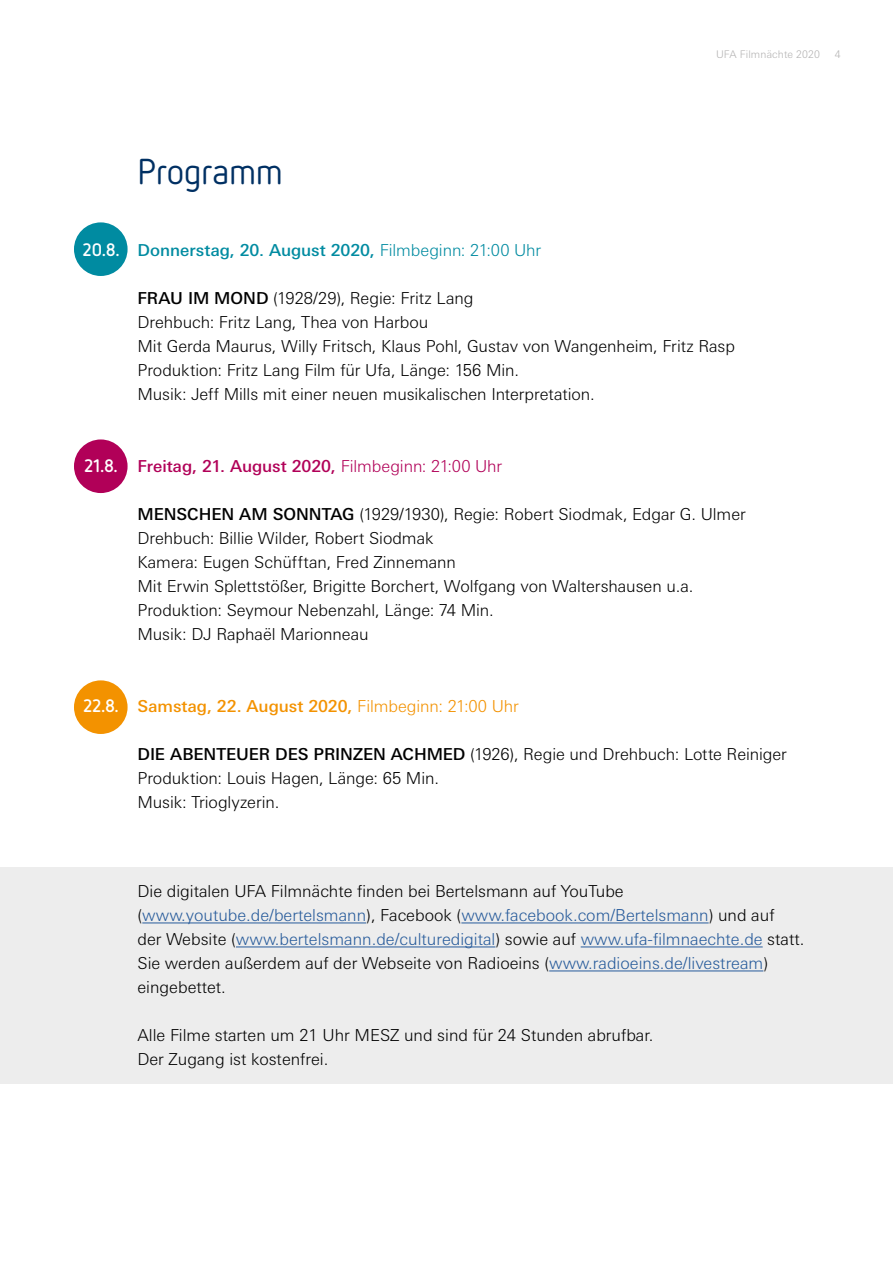
<style>
.page{position:relative;width:893px;height:1263px;background:#fff}
.page>*{position:absolute;margin:0;border:0;box-sizing:border-box;transform-origin:0 0}
.t1{font:36px "Netto OT";letter-spacing:-.01em;color:#003063}
.t2{font:700 18px "Netto OT";color:#fff}
.t3{font:300 16.5px/24px "LT Univers Basic";color:#000}
.t4{font:500 16.5px "LT Univers Basic";color:#008ba1}
.t5{font:500 16.5px "LT Univers Basic";letter-spacing:-.005em;color:#b10058}
.t6{font:500 16.5px "LT Univers Basic";letter-spacing:-.005em;color:#f39200}
.t7{font:300 10.5px "LT Univers Basic";letter-spacing:.01em;color:#b3b2b2}
.s1{font-weight:300}
.s2{font-weight:500}
.s3{color:#275b9b}
</style>
<div class="page">
<div style="left:74px;top:222px;width:54px;height:54px;background:#008ba1;border-radius:50%"></div>
<div style="left:0;top:867px;width:893px;height:216px;background:#ededed"></div>
<div style="left:74px;top:439px;width:54px;height:54px;background:#b10058;border-radius:50%"></div>
<div style="left:74px;top:680px;width:54px;height:54px;background:#f39200;border-radius:50%"></div>
<hr style="left:142px;top:922px;width:224px;height:1px;background:#275b9b">
<hr style="left:461px;top:922px;width:248px;height:1px;background:#275b9b">
<hr style="left:236px;top:946px;width:259px;height:1px;background:#275b9b">
<hr style="left:581px;top:946px;width:182px;height:1px;background:#275b9b">
<hr style="left:549px;top:970px;width:214px;height:1px;background:#275b9b">
<p class="t7" style="left:716px;top:48px;width:105px">UFA Filmnächte 2020</p>
<p class="t7" style="left:835px;top:48px;width:7px">4</p>
<h1 class="t1" style="left:137px;top:149px;width:147px">Programm</h1>
<p class="t2" style="left:83px;top:238px;width:38px">20.8.</p>
<p class="t4" style="left:137px;top:240px;width:405px">Donnerstag, 20. August 2020, <span class="s1">Filmbeginn: 21:00 Uhr</span></p>
<p class="t3" style="left:137px;top:286px;width:599px"><span class="s2">FRAU IM MOND</span> (1928/29), Regie: Fritz Lang<br>Drehbuch: Fritz Lang, Thea von Harbou<br>Mit Gerda Maurus, Willy Fritsch, Klaus Pohl, Gustav von Wangenheim, Fritz Rasp Produktion: Fritz Lang Film für Ufa, Länge: 156 Min.<br>Musik: Jeff Mills mit einer neuen musikalischen Interpretation.</p>
<p class="t2" style="left:85px;top:454px;width:35px">21.8.</p>
<p class="t5" style="left:137px;top:457px;width:366px">Freitag, 21. August 2020, <span class="s1">Filmbeginn: 21:00 Uhr</span></p>
<p class="t3" style="left:137px;top:502px;width:610px"><span class="s2">MENSCHEN AM SONNTAG</span> (1929/1930), Regie: Robert Siodmak, Edgar G. Ulmer Drehbuch: Billie Wilder, Robert Siodmak<br>Kamera: Eugen Schüfftan, Fred Zinnemann<br>Mit Erwin Splettstößer, Brigitte Borchert, Wolfgang von Waltershausen u.a.<br>Produktion: Seymour Nebenzahl, Länge: 74 Min.<br>Musik: DJ Raphaël Marionneau</p>
<p class="t2" style="left:84px;top:694px;width:36px">22.8.</p>
<p class="t6" style="left:137px;top:697px;width:383px">Samstag, 22. August 2020, <span class="s1">Filmbeginn: 21:00 Uhr</span></p>
<p class="t3" style="left:137px;top:742px;width:651px"><span class="s2">DIE ABENTEUER DES PRINZEN ACHMED</span> (1926), Regie und Drehbuch: Lotte Reiniger<br>Produktion: Louis Hagen, Länge: 65 Min.<br>Musik: Trioglyzerin.</p>
<p class="t3" style="left:137px;top:879px;width:668px">Die digitalen UFA Filmnächte finden bei Bertelsmann auf YouTube (<span class="s3">www.youtube.de/bertelsmann</span>), Facebook (<span class="s3">www.facebook.com/Bertelsmann</span>) und auf<br>der Website (<span class="s3">www.bertelsmann.de/culturedigital</span>) sowie auf <span class="s3">www.ufa-filmnaechte.de</span> statt.<br>Sie werden außerdem auf der Webseite von Radioeins (<span class="s3">www.radioeins.de/livestream</span>) eingebettet.</p>
<p class="t3" style="left:137px;top:1023px;width:518px">Alle Filme starten um 21 Uhr MESZ und sind für 24 Stunden abrufbar.<br>Der Zugang ist kostenfrei.</p>
</div>
